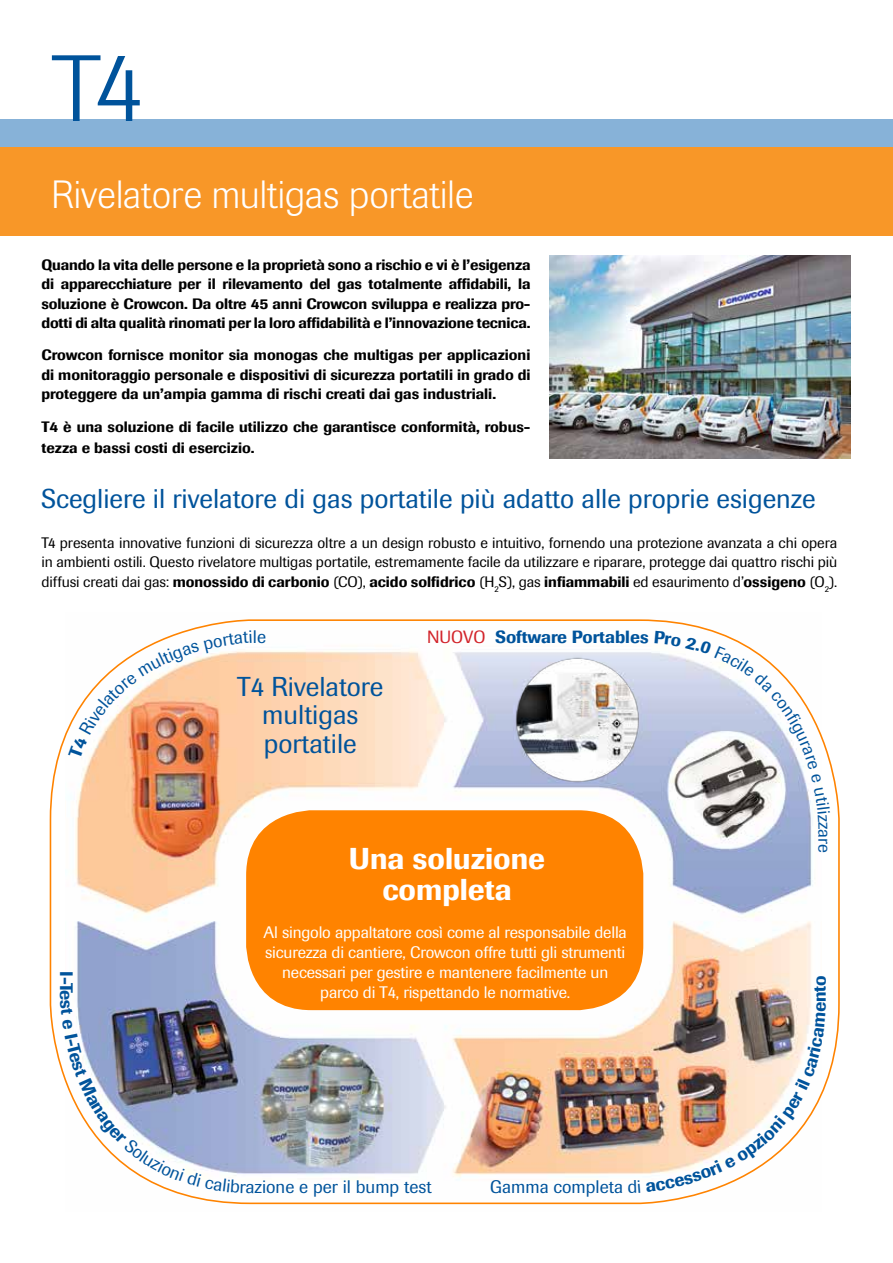
<style>
.page{position:relative;width:893px;height:1263px;background:#fff}
.page>*{position:absolute;margin:0;border:0;box-sizing:border-box;transform-origin:0 0}
.t1{font:300 93px "Imago";color:#00539b;scale:1.08 1}
.t2{font:300 39px "Imago";color:#fff}
.t3{font:500 30px/31.5px "Imago";color:#fff;text-align:center}
.t4{font:27px/28.5px "Imago";color:#00539b;text-align:center}
.t5{font:18px "Imago";color:#00539b}
.t6{font:500 18px "Imago";color:#00539b}
.t7{font:500 17.55px "Imago";color:#00539b}
.t8{font:17.55px "Imago";color:#00539b}
.t9{font:16.5px/20px "Imago";letter-spacing:-.01em;color:#fff;text-align:center}
.t10{font:500 15px/19.5px "Imago";color:#000;text-align:justify}
.t11{font:15px/19.5px "Imago";letter-spacing:-.005em;color:#000;text-align:justify}
.s1{font-size:100.5px}
.s2{font-weight:500}
.s3{font-weight:400;color:#d2232a}
</style>
<div class="page">
<div style="left:0;top:147px;width:893px;height:89px;background:#f89728"></div>
<div style="left:0;top:119px;width:893px;height:28px;background:#87b2d8"></div>
<img style="left:550px;top:255px;width:300px;height:203px">
<img style="left:66px;top:619px;width:747px;height:586px">
<div style="left:246px;top:810px;width:397px;height:200px;background:#ff8300;border-radius:65px"></div>
<img style="left:513px;top:651px;width:138px;height:132px">
<img style="left:68px;top:630px;width:184px;height:129px">
<svg style="left:640px;top:634px;width:8px;height:9px"></svg>
<svg style="left:654px;top:631px;width:176px;height:198px"></svg>
<img style="left:60px;top:1000px;width:194px;height:193px">
<svg style="left:628px;top:1180px;width:12px;height:13px"></svg>
<img style="left:646px;top:1002px;width:180px;height:190px">
<h1 class="t1" style="left:52px;top:37px;width:88px">T<span class="s1">4</span></h1>
<h2 class="t2" style="left:51px;top:172px;width:424px">Rivelatore multigas portatile</h2>
<p class="t10" style="left:41px;top:255px;width:491px">Quando la vita delle persone e la proprietà sono a rischio e vi è l’esigenza di apparecchiature per il rilevamento del gas totalmente affidabili, la soluzione è Crowcon. Da oltre 45 anni Crowcon sviluppa e realizza pro&shy;dotti di alta qualità rinomati per la loro affidabilità e l’innovazione tecnica.</p>
<p class="t10" style="left:41px;top:345px;width:491px">Crowcon fornisce monitor sia monogas che multigas per applicazioni di monitoraggio personale e dispositivi di sicurezza portatili in grado di proteggere da un’ampia gamma di rischi creati dai gas industriali.</p>
<p class="t10" style="left:41px;top:416px;width:490px;line-height:21px">T4 è una soluzione di facile utilizzo che garantisce conformità, robus&shy;tezza e bassi costi di esercizio.</p>
<h3 class="t4" style="left:41px;top:485px;width:776px">Scegliere il rivelatore di gas portatile più adatto alle proprie esigenze</h3>
<p class="t11" style="left:41px;top:533px;width:797px">T4 presenta innovative funzioni di sicurezza oltre a un design robusto e intuitivo, fornendo una protezione avanzata a chi opera in ambienti ostili. Questo rivelatore multigas portatile, estremamente facile da utilizzare e riparare, protegge dai quattro rischi più diffusi creati dai gas: <span class="s2">monossido di carbonio</span> (CO), <span class="s2">acido solfidrico</span> (H<sub>2</sub>S), gas <span class="s2">infiammabili</span> ed esaurimento d’<span class="s2">ossigeno</span> (O<sub>2</sub>).</p>
<p class="t5" style="left:253px;top:626px;width:15px">le</p>
<p class="t7" style="left:427px;top:626px;width:214px"><span class="s3">NUOVO</span> Software Portable</p>
<p class="t6" style="left:77px;top:971px;width:31px;rotate:90deg">I-Te</p>
<h3 class="t4" style="left:237px;top:672px;width:148px">T4 Rivelatore multigas portatile</h3>
<h3 class="t3" style="left:349px;top:842px;width:198px">Una soluzione completa</h3>
<p class="t9" style="left:264px;top:922px;width:365px">Al singolo appaltatore così come al responsabile della sicurezza di cantiere, Crowcon offre tutti gli strumenti necessari per gestire e mantenere facilmente un parco di T4, rispettando le normative.</p>
<p class="t5" style="left:255px;top:1176px;width:179px">zione e per il bump test</p>
<p class="t5" style="left:490px;top:1176px;width:134px">Gamma completa</p>
<p class="t8" style="left:835px;top:829px;width:25px;rotate:90deg">are</p>
<p class="t6" style="left:808px;top:1002px;width:28px;rotate:-90deg">nto</p>
</div>
